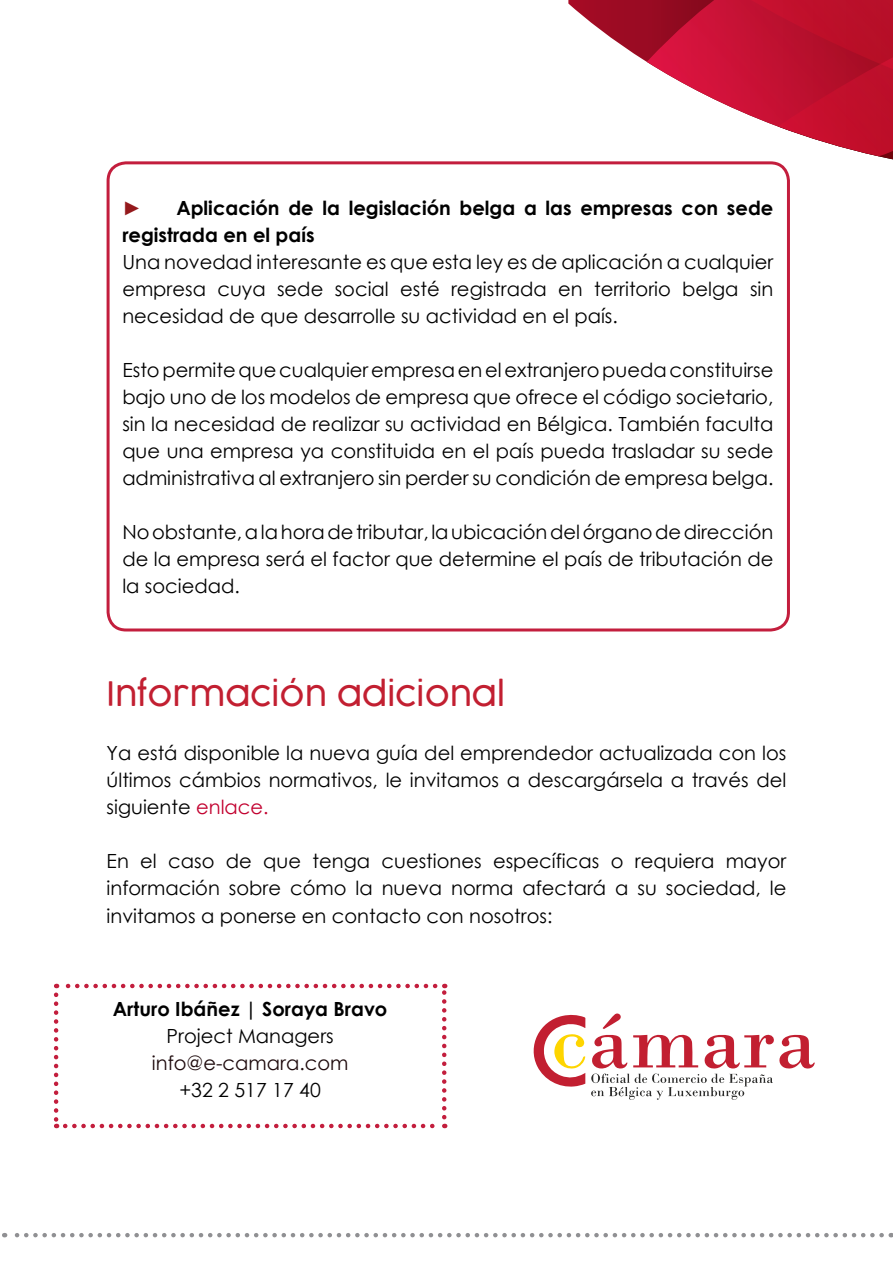
<style>
.page{position:relative;width:893px;height:1263px;background:#fff}
.page>*{position:absolute;margin:0;border:0;box-sizing:border-box;transform-origin:0 0}
.t1{font:300 33px "Cocogoose";color:#c21f31}
.t2{font:19.5px/27px "Century Gothic";color:#000;text-align:justify}
.t3{font:700 19.5px/27px "Century Gothic";color:#000}
.t4{font:19.5px "Century Gothic";color:#1e0a0c}
.t5{font:19.5px "Century Gothic";color:#94191c}
.s1{color:#c2002f}
</style>
<div class="page">
<svg style="left:4px;top:1233px;width:878px;height:4px"></svg>
<div style="left:107px;top:161px;width:683px;height:470px;border:3px solid #c31e3d;border-radius:18px"></div>
<svg style="left:568px;top:0;width:79px;height:62px"></svg>
<svg style="left:647px;top:0;width:246px;height:176px"></svg>
<svg style="left:54px;top:995px;width:4px;height:133px"></svg>
<svg style="left:65px;top:1124px;width:380px;height:4px"></svg>
<svg style="left:442px;top:984px;width:4px;height:133px"></svg>
<svg style="left:56px;top:984px;width:379px;height:4px"></svg>
<svg style="left:534px;top:1014px;width:51px;height:73px"></svg>
<svg style="left:591px;top:1013px;width:224px;height:87px"></svg>
<p class="t3" style="left:122px;top:193px;width:652px;text-indent:54px">Aplicación de la legislación belga a las empresas con sede registrada en el país</p>
<p class="t2" style="left:122px;top:248px;width:653px">Una novedad interesante es que esta ley es de aplicación a cualquier empresa cuya sede social esté registrada en territorio belga sin necesidad de que desarrolle su actividad en el país.</p>
<p class="t2" style="left:122px;top:356px;width:653px">Esto permite que cualquier empresa en el extranjero pueda constituirse bajo uno de los modelos de empresa que ofrece el código societario, sin la necesidad de realizar su actividad en Bélgica. También faculta que una empresa ya constituida en el país pueda trasladar su sede administrativa al extranjero sin perder su condición de empresa belga.</p>
<p class="t2" style="left:122px;top:518px;width:653px">No obstante, a la hora de tributar, la ubicación del órgano de dirección de la empresa será el factor que determine el país de tributación de la sociedad.</p>
<p class="t5" style="left:122px;top:194px;width:21px">►</p>
<h1 class="t1" style="left:107px;top:671px;width:400px">Información adicional</h1>
<p class="t2" style="left:107px;top:740px;width:681px">Ya está disponible la nueva guía del emprendedor actualizada con los últimos cámbios normativos, le invitamos a descargársela a través del siguiente <span class="s1">enlace.</span></p>
<p class="t2" style="left:107px;top:848px;width:681px">En el caso de que tenga cuestiones específicas o requiera mayor información sobre cómo la nueva norma afectará a su sociedad, le invitamos a ponerse en contacto con nosotros:</p>
<p class="t3" style="left:113px;top:994px;width:276px">Arturo Ibáñez | Soraya Bravo</p>
<p class="t2" style="left:167px;top:1022px;width:169px">Project Managers</p>
<p class="t4" style="left:152px;top:1049px;width:198px">info@e-camara.com</p>
<p class="t2" style="left:179px;top:1076px;width:143px">+32 2 517 17 40</p>
</div>
